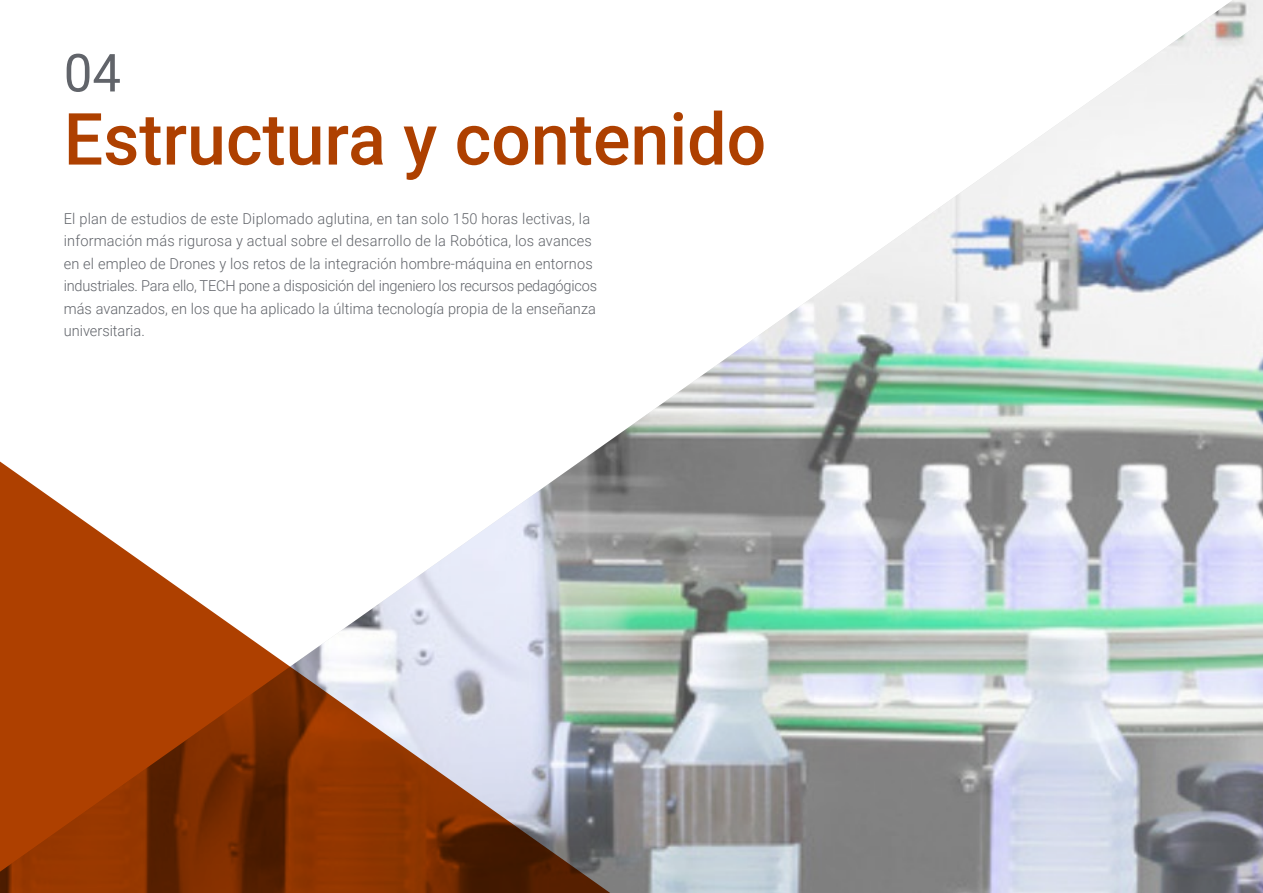
<style>
.page{position:relative;width:1263px;height:893px;background:#fff}
.page>*{position:absolute;margin:0;border:0;box-sizing:border-box;transform-origin:0 0}
.t1{font:500 72px "Roboto";color:#ae4000}
.t2{font:52.5px "Roboto";color:#61646a}
.t3{font:300 15px/22.5px "Roboto";letter-spacing:.01em;color:#61646a}
</style>
<div class="page">
<img style="left:602px;top:0;width:661px;height:893px">
<svg style="left:0;top:446px;width:640px;height:447px"></svg>
<h2 class="t2" style="left:64px;top:36px;width:59px">04</h2>
<h1 class="t1" style="left:64px;top:89px;width:704px">Estructura y contenido</h1>
<p class="t3" style="left:64px;top:207px;width:535px">El plan de estudios de este Diplomado aglutina, en tan solo 150 horas lectivas, la información más rigurosa y actual sobre el desarrollo de la Robótica, los avances en el empleo de Drones y los retos de la integración hombre-máquina en entornos industriales. Para ello, TECH pone a disposición del ingeniero los recursos pedagógicos más avanzados, en los que ha aplicado la última tecnología propia de la enseñanza universitaria.</p>
</div>
